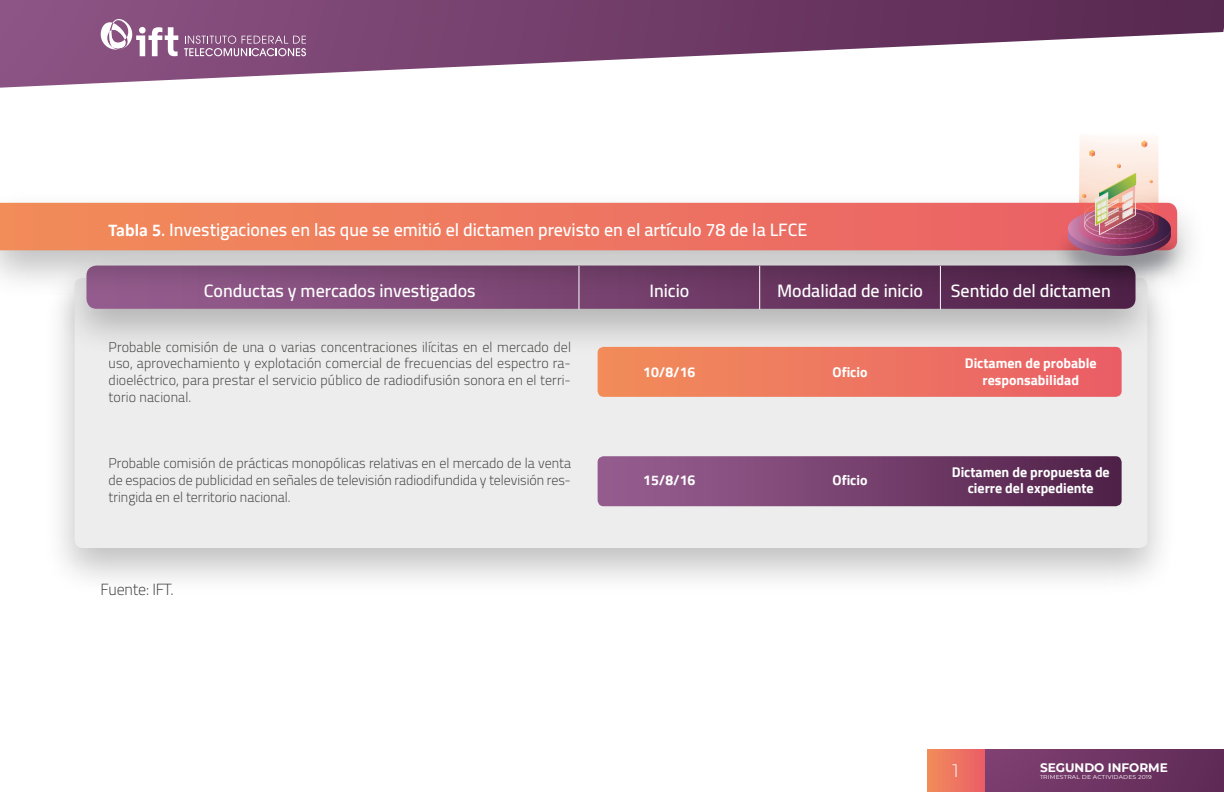
<style>
.page{position:relative;width:1224px;height:792px;background:#fff}
.page>*{position:absolute;margin:0;border:0;box-sizing:border-box;transform-origin:0 0}
.Nombre_tabla{font:600 18px "Cairo";color:#fff}
.Tabla_cbz1{font:600 18px "Cairo";color:#fff}
.t1{font:300 18px "Montserrat";color:#fff}
.Notas_tablas{font:300 16px "Cairo";letter-spacing:-.01em;color:#3c3c3b}
.Tabla_Tg{font:300 14px/16.8px "Cairo";color:#3c3c3b;text-align:justify}
.Tabla_TG_centrado{font:700 14px/16.8px "Cairo";color:#fff;text-align:center}
.t2{font:700 12.2px "Montserrat";color:#fff}
.t3{font:5.6px "Montserrat";letter-spacing:.02em;color:#fff;scale:1.07 1}
.s1{font-family:"Calibri";font-weight:700}
.s2{font-size:5.2px}
</style>
<div class="page">
<svg style="left:0;top:0;width:1224px;height:88px"></svg>
<svg style="left:184px;top:36px;width:122px;height:20px;background:#9f7599"></svg>
<svg style="left:100px;top:17px;width:78px;height:39px"></svg>
<div style="left:984px;top:749px;width:240px;height:43px;background:linear-gradient(to right,#7f3f71,#5f2b56)"></div>
<div style="left:927px;top:749px;width:57px;height:43px;background:linear-gradient(to right,#f28d5a,#ea5e67)"></div>
<div style="left:43px;top:263px;width:1136px;height:334px;background:#000;opacity:.25"></div>
<div style="left:75px;top:278px;width:1072px;height:270px;background:#ededed;border-radius:8px"></div>
<div style="left:55px;top:251px;width:1112px;height:106px;background:#000;opacity:.25"></div>
<svg style="left:86px;top:300px;width:1050px;height:9px;background:#77446f"></svg>
<div style="left:0;top:188px;width:1208px;height:112px;background:#000;opacity:.25"></div>
<svg style="left:0;top:203px;width:1177px;height:47px;background:#ee775f"></svg>
<svg style="left:598px;top:347px;width:524px;height:50px;background:#ed7560"></svg>
<svg style="left:598px;top:456px;width:524px;height:50px;background:#75416e"></svg>
<hr style="left:578px;top:266px;width:1px;height:43px;background:#fff">
<hr style="left:759px;top:266px;width:1px;height:43px;background:#fff">
<hr style="left:940px;top:266px;width:1px;height:43px;background:#fff">
<img style="left:1052px;top:223px;width:136px;height:71px">
<img style="left:1068px;top:138px;width:103px;height:118px">
<p class="Nombre_tabla" style="left:109px;top:215px;width:700px"><span class="s1">Tabla 5</span>. Investigaciones en las que se emitió el dictamen previsto en el artículo 78 de la LFCE</p>
<p class="Tabla_cbz1" style="left:204px;top:276px;width:273px">Conductas y mercados investigados</p>
<p class="Tabla_cbz1" style="left:649px;top:276px;width:41px">Inicio</p>
<p class="Tabla_cbz1" style="left:777px;top:276px;width:148px">Modalidad de inicio</p>
<p class="Tabla_cbz1" style="left:951px;top:276px;width:162px">Sentido del dictamen</p>
<p class="Tabla_Tg" style="left:109px;top:338px;width:464px">Probable comisión de una o varias concentraciones ilícitas en el mercado del uso, aprovechamiento y explotación comercial de frecuencias del espectro ra&shy;dioeléctrico, para prestar el servicio público de radiodifusión sonora en el terri&shy;torio nacional.</p>
<p class="Tabla_TG_centrado" style="left:643px;top:364px;width:54px">10/8/16</p>
<p class="Tabla_TG_centrado" style="left:833px;top:364px;width:36px">Oficio</p>
<p class="Tabla_TG_centrado" style="left:965px;top:355px;width:134px">Dictamen de probable responsabilidad</p>
<p class="Tabla_Tg" style="left:109px;top:455px;width:464px">Probable comisión de prácticas monopólicas relativas en el mercado de la venta de espacios de publicidad en señales de televisión radiodifundida y televisión res&shy;tringida en el territorio nacional.</p>
<p class="Notas_tablas" style="left:101px;top:576px;width:75px">Fuente: IFT.</p>
<p class="Tabla_TG_centrado" style="left:643px;top:472px;width:54px">15/8/16</p>
<p class="Tabla_TG_centrado" style="left:833px;top:472px;width:36px">Oficio</p>
<p class="Tabla_TG_centrado" style="left:952px;top:463px;width:159px">Dictamen de propuesta de cierre del expediente</p>
<p class="t1" style="left:953px;top:758px;width:8px">1</p>
<p class="t2" style="left:1040px;top:759px;width:129px">SEGUNDO INFORME</p>
<p class="t3" style="left:1040px;top:773px;width:106px"><span class="s2">T</span>RIMESTRAL DE ACTIVIDADES 2019</p>
</div>
